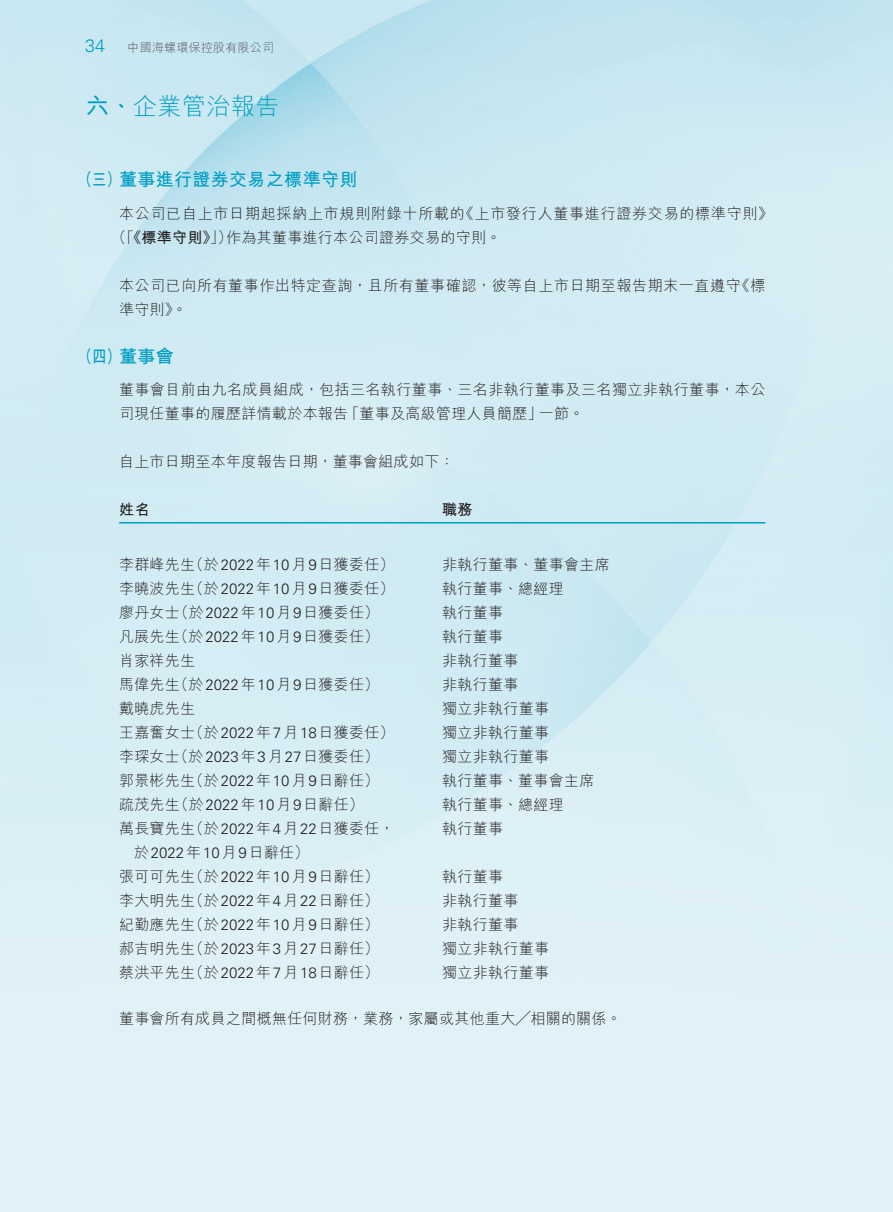
<style>
.page{position:relative;width:893px;height:1212px;background:#fff}
.page>*{position:absolute;margin:0;border:0;box-sizing:border-box;transform-origin:0 0}
.t1{font:300 24px "M Hei HK";letter-spacing:.02em;color:#009fc3}
._01_H1{font:700 18px "M Hei HK";letter-spacing:.02em;color:#009fc3;scale:.8 1}
.t2{font:300 18px "Univers LT Std";color:#009fc3}
._50_Table_txt{font:300 15px "M Hei HK";letter-spacing:.02em;color:#231f20}
._00_txt{font:300 15px/24px "M Hei HK";letter-spacing:.03em;color:#231f20}
._00_txt-2{font:300 15px/24px "M Hei HK";letter-spacing:.05em;color:#231f20}
._50_Table_txt-2{font:700 15px "M Hei HK";color:#231f20}
.t3{font:300 12px "M Hei HK";letter-spacing:.02em;color:#57585a}
.s1{font-weight:700}
.s2{font-family:"Univers LT Std"}
</style>
<div class="page">
<img style="left:0;top:0;width:893px;height:1212px">
<hr style="left:119px;top:522px;width:323px;height:1px;background:#009fc3">
<hr style="left:442px;top:522px;width:323px;height:1px;background:#009fc3">
<p class="t2" style="left:85px;top:35px;width:22px">34</p>
<p class="t3" style="left:128px;top:41px;width:148px">中國海螺環保控股有限公司</p>
<p class="t1" style="left:85px;top:94px;width:196px"><span class="s1">六、</span>企業管治報告</p>
<p class="_01_H1" style="left:78px;top:166px;width:351px">（三）董事進行證券交易之標準守則</p>
<p class="_00_txt-2" style="left:112px;top:201px;width:663px;text-indent:8px">本公司已自上市日期起採納上市規則附錄十所載的《上市發行人董事進行證券交易的標準守則》（「<span class="s1">《標準守則》</span>」）作為其董事進行本公司證券交易的守則。</p>
<p class="_00_txt" style="left:119px;top:273px;width:648px">本公司已向所有董事作出特定查詢，且所有董事確認，彼等自上市日期至報告期末一直遵守《標準守則》。</p>
<p class="_01_H1" style="left:78px;top:343px;width:121px">（四）董事會</p>
<p class="_00_txt" style="left:119px;top:377px;width:648px">董事會目前由九名成員組成，包括三名執行董事、三名非執行董事及三名獨立非執行董事，本公司現任董事的履歷詳情載於本報告「董事及高級管理人員簡歷」一節。</p>
<p class="_00_txt" style="left:119px;top:449px;width:337px">自上市日期至本年度報告日期，董事會組成如下：</p>
<p class="_50_Table_txt-2" style="left:119px;top:499px;width:32px">姓名</p>
<p class="_50_Table_txt-2" style="left:442px;top:499px;width:32px">職務</p>
<p class="_50_Table_txt" style="left:119px;top:556px;width:277px">李群峰先生（於<span class="s2">2022</span>年<span class="s2">10</span>月<span class="s2">9</span>日獲委任）</p>
<p class="_50_Table_txt" style="left:442px;top:556px;width:169px">非執行董事、董事會主席</p>
<p class="_50_Table_txt" style="left:119px;top:580px;width:277px">李曉波先生（於<span class="s2">2022</span>年<span class="s2">10</span>月<span class="s2">9</span>日獲委任）</p>
<p class="_50_Table_txt" style="left:442px;top:580px;width:123px">執行董事、總經理</p>
<p class="_50_Table_txt" style="left:119px;top:604px;width:262px">廖丹女士（於<span class="s2">2022</span>年<span class="s2">10</span>月<span class="s2">9</span>日獲委任）</p>
<p class="_50_Table_txt" style="left:442px;top:604px;width:62px">執行董事</p>
<p class="_50_Table_txt" style="left:119px;top:628px;width:262px">凡展先生（於<span class="s2">2022</span>年<span class="s2">10</span>月<span class="s2">9</span>日獲委任）</p>
<p class="_50_Table_txt" style="left:442px;top:628px;width:62px">執行董事</p>
<p class="_50_Table_txt" style="left:119px;top:652px;width:78px">肖家祥先生</p>
<p class="_50_Table_txt" style="left:442px;top:652px;width:78px">非執行董事</p>
<p class="_50_Table_txt" style="left:119px;top:676px;width:262px">馬偉先生（於<span class="s2">2022</span>年<span class="s2">10</span>月<span class="s2">9</span>日獲委任）</p>
<p class="_50_Table_txt" style="left:442px;top:676px;width:78px">非執行董事</p>
<p class="_50_Table_txt" style="left:119px;top:700px;width:78px">戴曉虎先生</p>
<p class="_50_Table_txt" style="left:442px;top:700px;width:108px">獨立非執行董事</p>
<p class="_50_Table_txt" style="left:119px;top:724px;width:277px">王嘉奮女士（於<span class="s2">2022</span>年<span class="s2">7</span>月<span class="s2">18</span>日獲委任）</p>
<p class="_50_Table_txt" style="left:442px;top:724px;width:108px">獨立非執行董事</p>
<p class="_50_Table_txt" style="left:119px;top:748px;width:262px">李琛女士（於<span class="s2">2023</span>年<span class="s2">3</span>月<span class="s2">27</span>日獲委任）</p>
<p class="_50_Table_txt" style="left:442px;top:748px;width:108px">獨立非執行董事</p>
<p class="_50_Table_txt" style="left:119px;top:772px;width:262px">郭景彬先生（於<span class="s2">2022</span>年<span class="s2">10</span>月<span class="s2">9</span>日辭任）</p>
<p class="_50_Table_txt" style="left:442px;top:772px;width:154px">執行董事、董事會主席</p>
<p class="_50_Table_txt" style="left:119px;top:796px;width:246px">疏茂先生（於<span class="s2">2022</span>年<span class="s2">10</span>月<span class="s2">9</span>日辭任）</p>
<p class="_50_Table_txt" style="left:442px;top:796px;width:123px">執行董事、總經理</p>
<p class="_50_Table_txt" style="left:119px;top:820px;width:277px">萬長寶先生（於<span class="s2">2022</span>年<span class="s2">4</span>月<span class="s2">22</span>日獲委任，</p>
<p class="_50_Table_txt" style="left:134px;top:844px;width:177px">於<span class="s2">2022</span>年<span class="s2">10</span>月<span class="s2">9</span>日辭任）</p>
<p class="_50_Table_txt" style="left:442px;top:820px;width:62px">執行董事</p>
<p class="_50_Table_txt" style="left:119px;top:868px;width:262px">張可可先生（於<span class="s2">2022</span>年<span class="s2">10</span>月<span class="s2">9</span>日辭任）</p>
<p class="_50_Table_txt" style="left:442px;top:868px;width:62px">執行董事</p>
<p class="_50_Table_txt" style="left:119px;top:892px;width:262px">李大明先生（於<span class="s2">2022</span>年<span class="s2">4</span>月<span class="s2">22</span>日辭任）</p>
<p class="_50_Table_txt" style="left:442px;top:892px;width:78px">非執行董事</p>
<p class="_50_Table_txt" style="left:119px;top:916px;width:262px">紀勤應先生（於<span class="s2">2022</span>年<span class="s2">10</span>月<span class="s2">9</span>日辭任）</p>
<p class="_50_Table_txt" style="left:442px;top:916px;width:78px">非執行董事</p>
<p class="_50_Table_txt" style="left:119px;top:940px;width:262px">郝吉明先生（於<span class="s2">2023</span>年<span class="s2">3</span>月<span class="s2">27</span>日辭任）</p>
<p class="_50_Table_txt" style="left:442px;top:940px;width:108px">獨立非執行董事</p>
<p class="_50_Table_txt" style="left:119px;top:964px;width:262px">蔡洪平先生（於<span class="s2">2022</span>年<span class="s2">7</span>月<span class="s2">18</span>日辭任）</p>
<p class="_50_Table_txt" style="left:442px;top:964px;width:108px">獨立非執行董事</p>
<p class="_00_txt" style="left:119px;top:1006px;width:504px">董事會所有成員之間概無任何財務，業務，家屬或其他重大╱相關的關係。</p>
</div>
